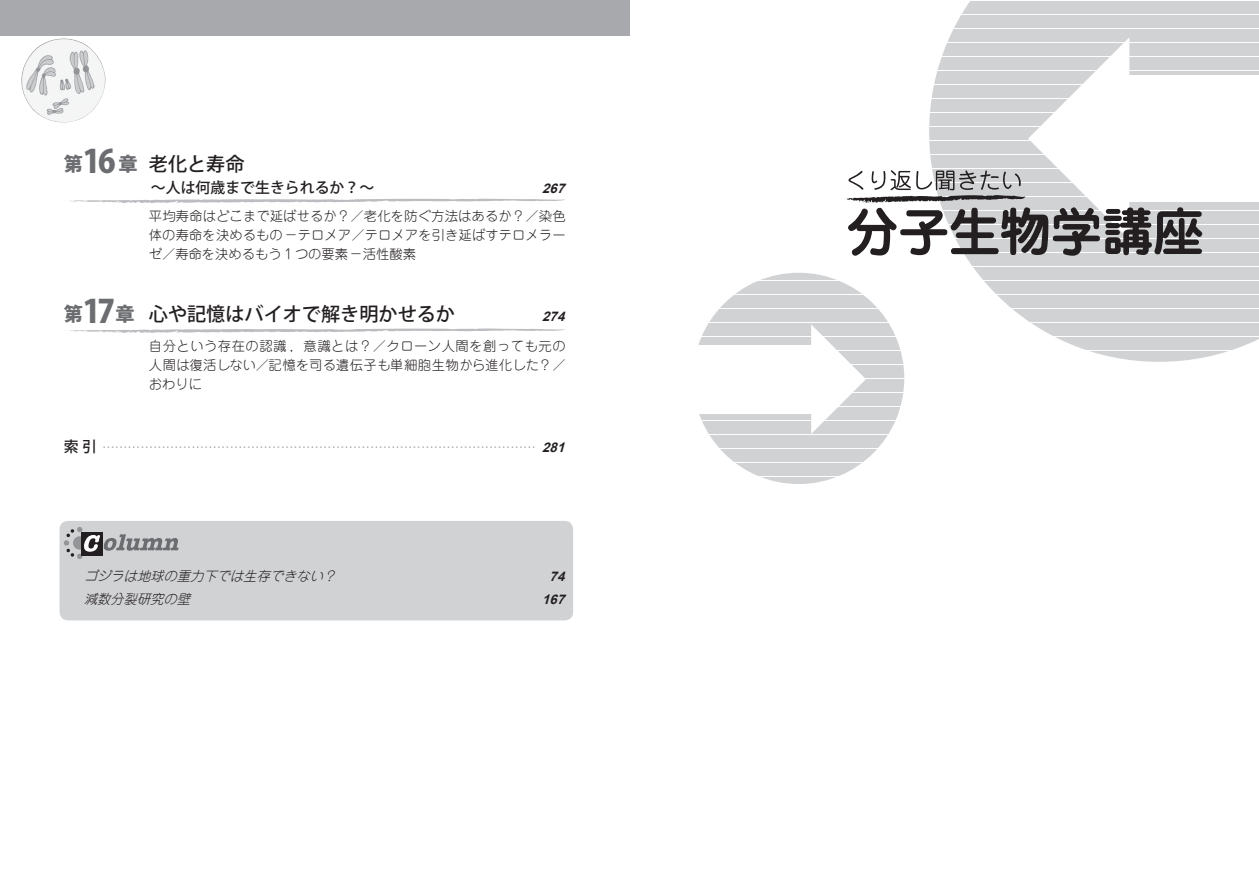
<style>
.page{position:relative;width:1259px;height:893px;background:#fff}
.page>*{position:absolute;margin:0;border:0;box-sizing:border-box;transform-origin:0 0}
.t1{font:500 19.2px "Koz Go Pro";color:#231f20}
.t2{font:500 14.85px "Koz Go Pro";color:#231f20}
.t3{font:300 13.35px/19.2px "Jun 101 Pro";letter-spacing:.005em;color:#231f20;text-align:justify}
.t4{font:italic 300 13.35px "Jun 101 Pro";color:#231f20}
.t5{font:italic 700 13.35px "Arial";color:#231f20}
.t6{font:300 12.75px "Koz Go Pro";color:#939598}
.s1{font-weight:800;color:#6c6d70}
.s2{font-weight:800;font-size:31.95px;color:#6c6d70}
.s3{font-weight:500;font-size:14.85px;color:#231f20}
.s4{font-family:"Arial";font-weight:700;font-style:italic;font-size:13.35px;color:#231f20}
</style>
<div class="page">
<div style="left:0;top:0;width:629px;height:36px;background:#a8a9ad"></div>
<img style="left:21px;top:38px;width:84px;height:84px">
<div style="left:60px;top:521px;width:513px;height:99px;background:#d1d2d4;border-radius:9px"></div>
<svg style="left:64px;top:527px;width:114px;height:32px"></svg>
<svg style="left:67px;top:199px;width:498px;height:5px"></svg>
<svg style="left:67px;top:329px;width:498px;height:4px"></svg>
<svg style="left:950px;top:1px;width:309px;height:361px;fill:#d1d2d4"></svg>
<div style="left:693px;top:273px;width:211px;height:211px;background:linear-gradient(to right,#d4d5d7,#d0d1d3);border-radius:50%"></div>
<div style="left:1103px;top:75px;width:156px;height:127px;background:#fff"></div>
<div style="left:652px;top:345px;width:173px;height:68px;background:#fff"></div>
<svg style="left:811px;top:324px;width:55px;height:110px"></svg>
<svg style="left:846px;top:37px;width:356px;height:219px"></svg>
<h1 class="t1" style="left:64px;top:151px;width:182px"><span class="s1">第</span><span class="s2">16</span><span class="s1">章</span> 老化と寿命</h1>
<p class="t2" style="left:136px;top:178px;width:240px">　～人は何歳まで生きられるか？～</p>
<p class="t5" style="left:542px;top:179px;width:29px">267</p>
<p class="t3" style="left:149px;top:205px;width:418px">平均寿命はどこまで延ばせるか？／老化を防ぐ方法はあるか？／染色体の寿命を決めるもの－テロメア／テロメアを引き延ばすテロメラーゼ／寿命を決めるもう１つの要素－活性酸素</p>
<h1 class="t1" style="left:64px;top:302px;width:393px"><span class="s1">第</span><span class="s2">17</span><span class="s1">章</span> 心や記憶はバイオで解き明かせるか</h1>
<p class="t5" style="left:542px;top:308px;width:29px">274</p>
<p class="t3" style="left:149px;top:334px;width:418px">自分という存在の認識，意識とは？／クローン人間を創っても元の人間は復活しない／記憶を司る遺伝子も単細胞生物から進化した？／おわりに</p>
<p class="t6" style="left:64px;top:439px;width:507px"><span class="s3">索 引</span> ………………………………………………………………………………………… <span class="s4">281</span></p>
<p class="t4" style="left:84px;top:566px;width:259px">ゴジラは地球の重力下では生存できない？</p>
<p class="t5" style="left:549px;top:568px;width:21px">74</p>
<p class="t4" style="left:84px;top:588px;width:113px">減数分裂研究の壁</p>
<p class="t5" style="left:542px;top:590px;width:29px">167</p>
</div>
